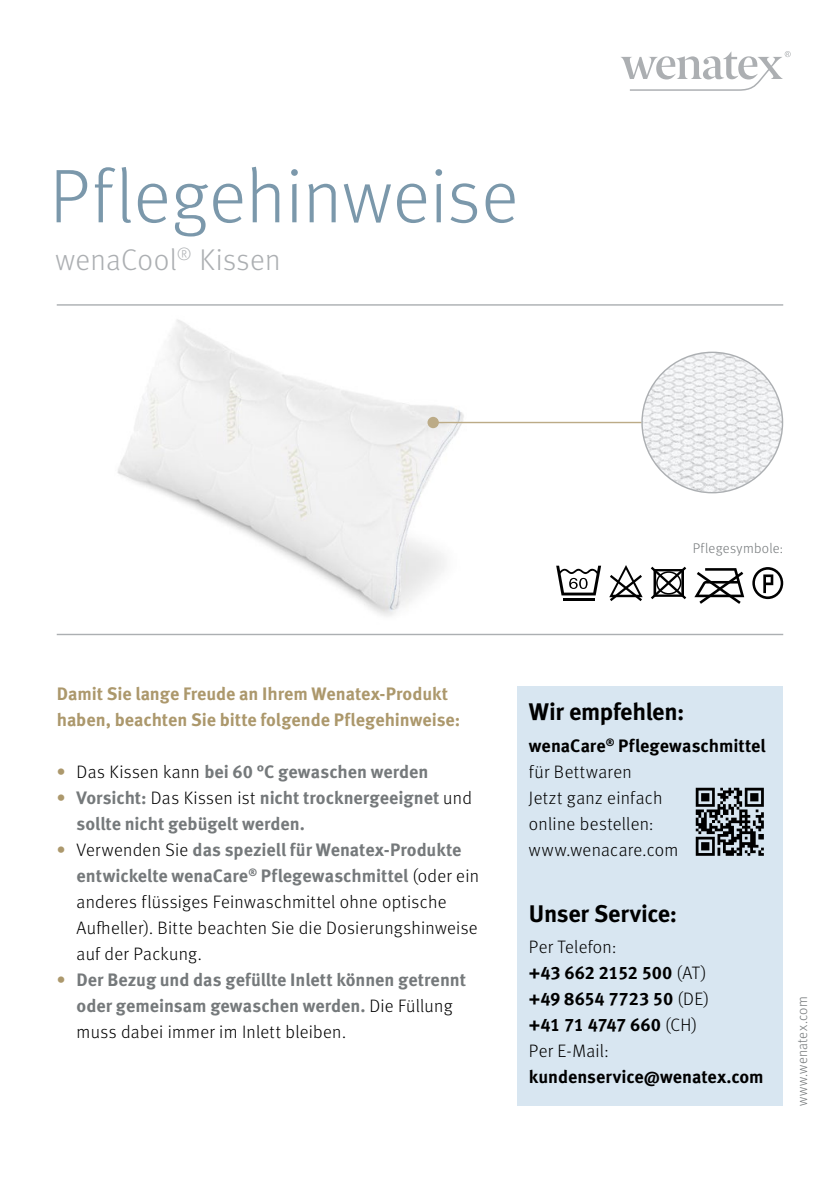
<style>
.page{position:relative;width:840px;height:1191px;background:#fff}
.page>*{position:absolute;margin:0;border:0;box-sizing:border-box;transform-origin:0 0}
.t1{font:300 76px "Meta Pro";color:#7b98ab}
.t2{font:300 30px "Meta Pro";letter-spacing:.01em;color:#acafb2}
.t3{font:700 24px "Meta Pro";letter-spacing:-.015em;color:#000}
.t4{font:300 18px/26px "Meta Pro";letter-spacing:.015em;color:#000}
.t5{font:700 18px/26px "Meta Pro";color:#75797b}
.t6{font:700 18px/26px "Meta Pro";letter-spacing:-.005em;color:#000}
.t7{font:700 18px/26px "Meta Pro";letter-spacing:-.005em;color:#ac986c}
.t8{font:300 14px "Meta Pro";letter-spacing:.02em;color:#75797b}
.s1{color:#ac986c}
.s2{font-weight:300;color:#000}
.s3{font-weight:700;color:#ac986c}
.s4{font-weight:700;color:#75797b}
.s5{font-weight:700}
.s6{font-weight:300}
</style>
<div class="page">
<img style="left:56px;top:304px;width:472px;height:332px">
<hr style="left:57px;top:304px;width:725px;height:2px;background:#acafb2">
<hr style="left:57px;top:634px;width:725px;height:1px;background:#acafb2">
<svg style="left:752px;top:567px;width:30px;height:32px"></svg>
<svg style="left:609px;top:565px;width:33px;height:36px"></svg>
<hr style="left:562px;top:598px;width:32px;height:2px;background:#000">
<svg style="left:556px;top:565px;width:44px;height:30px"></svg>
<svg style="left:650px;top:566px;width:36px;height:33px"></svg>
<svg style="left:694px;top:568px;width:49px;height:36px"></svg>
<hr style="left:432px;top:422px;width:209px;height:1px;background:#bcab87">
<img style="left:641px;top:352px;width:141px;height:141px;border-radius:70px">
<div style="left:427px;top:417px;width:11px;height:11px;background:#bcab87;border-radius:50%"></div>
<div style="left:517px;top:686px;width:265px;height:420px;background:#d8e6f1"></div>
<svg style="left:695px;top:787px;width:68px;height:68px"></svg>
<svg style="left:621px;top:51px;width:169px;height:40px"></svg>
<h1 class="t1" style="left:50px;top:141px;width:470px">Pflegehinweise</h1>
<h2 class="t2" style="left:55px;top:238px;width:227px">wenaCool<sup>®</sup> Kissen</h2>
<p class="t8" style="left:692px;top:538px;width:92px">Pflegesymbole:</p>
<p class="t7" style="left:57px;top:679px;width:405px">Damit Sie lange Freude an Ihrem Wenatex-Produkt haben, beachten Sie bitte folgende Pflegehinweise:</p>
<p class="t5" style="left:57px;top:757px;width:373px"><span class="s1">•</span> <span class="s2">Das Kissen kann</span> bei 60 °C gewaschen werden</p>
<p class="t5" style="left:77px;top:783px;width:396px;text-indent:-20px"><span class="s1">•</span> Vorsicht: <span class="s2">Das Kissen ist</span> nicht trocknergeeignet <span class="s2">und </span>sollte nicht gebügelt werden.</p>
<p class="t4" style="left:77px;top:836px;width:404px;text-indent:-20px"><span class="s3">•</span> Verwenden Sie <span class="s4">das speziell für Wenatex-Produkte entwickelte wenaCare</span><sup>®</sup> <span class="s4">Pflegewaschmittel</span> (oder ein anderes flüssiges Feinwaschmittel ohne optische Aufheller). Bitte beachten Sie die Dosierungshinweise auf der Packung.</p>
<p class="t5" style="left:77px;top:965px;width:390px;text-indent:-20px"><span class="s1">•</span> Der Bezug und das gefüllte Inlett können getrennt oder gemeinsam gewaschen werden. <span class="s2">Die Füllung muss dabei immer im Inlett bleiben.</span></p>
<h3 class="t3" style="left:528px;top:693px;width:157px">Wir empfehlen:</h3>
<p class="t4" style="left:528px;top:731px;width:238px"><span class="s5">wenaCare</span><sup>®</sup> <span class="s5">Pflegewaschmittel </span>für Bettwaren<br>Jetzt ganz einfach<br>online bestellen: www.wenacare.com</p>
<h3 class="t3" style="left:528px;top:894px;width:150px">Unser Service:</h3>
<p class="t6" style="left:528px;top:932px;width:182px"><span class="s6">Per Telefon:<br></span>+43 662 2152 500 <span class="s6">(AT) </span>+49 8654 7723 50 <span class="s6">(DE) </span>+41 71 4747 660 <span class="s6">(CH)<br>Per E-Mail:</span></p>
<p class="t6" style="left:528px;top:1062px;width:236px">kundenservice@wenatex.com</p>
<p class="t8" style="left:791px;top:1106px;width:111px;rotate:-90deg">www.wenatex.com</p>
</div>
